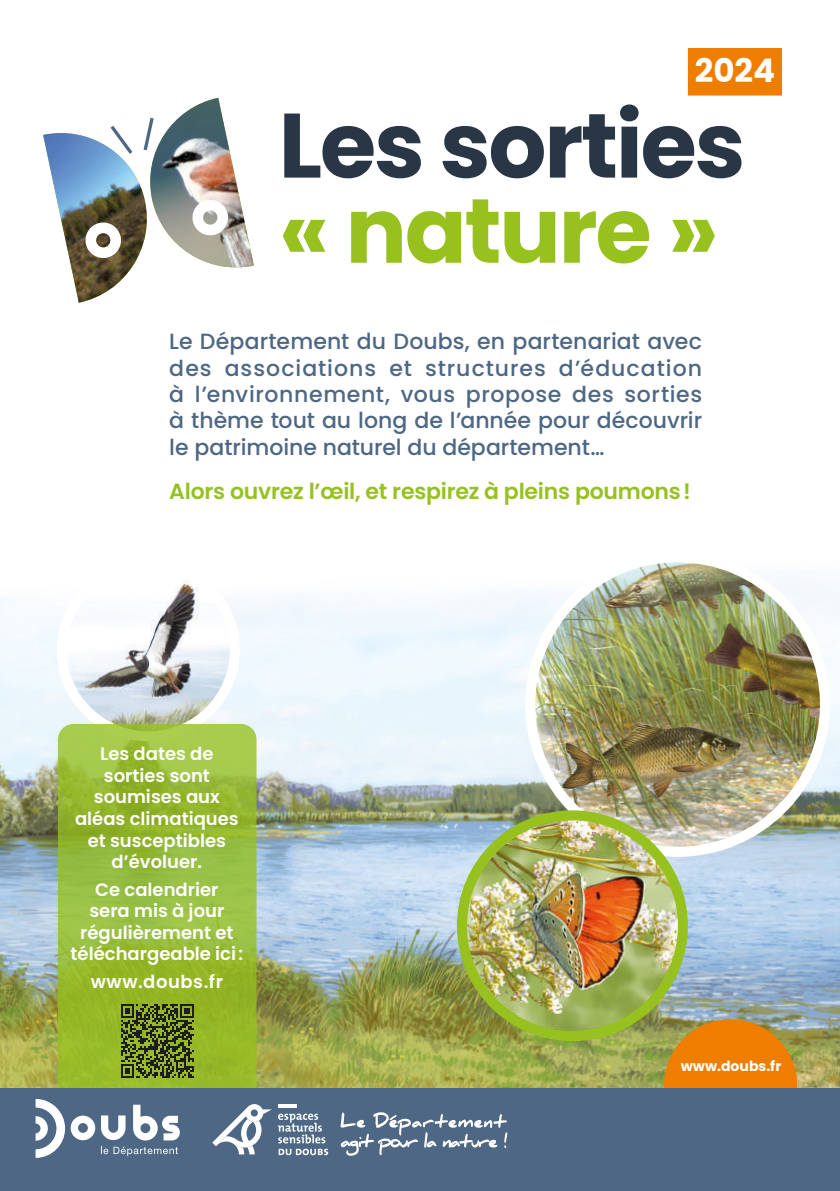
<style>
.page{position:relative;width:840px;height:1191px;background:#fff}
.page>*{position:absolute;margin:0;border:0;box-sizing:border-box;transform-origin:0 0}
.t1{font:700 91.2px "Poppins";letter-spacing:-.025em;color:#283645}
.t2{font:700 91.2px "Poppins";letter-spacing:-.025em;color:#96c11f}
.t3{font:700 32.4px "Poppins";color:#fff}
.t4{font:500 22px/26.4px "Poppins";color:#4d6784;text-align:justify}
.t5{font:600 22px "Poppins";letter-spacing:-.01em;color:#96c11f}
.t6{font:600 18px/21.6px "Poppins";color:#fff;text-align:center}
.t7{font:600 18px "Poppins";letter-spacing:.03em;color:#fff}
.t8{font:700 14px "Poppins";color:#fff}
</style>
<div class="page">
<img style="left:0;top:576px;width:839px;height:512px">
<img style="left:43px;top:98px;width:211px;height:205px">
<img style="left:530px;top:557px;width:294px;height:295px;border-radius:147px">
<div style="left:525px;top:552px;width:304px;height:305px;border:10px solid #fff;border-radius:50%"></div>
<img style="left:62px;top:563px;width:173px;height:173px;border-radius:86px">
<div style="left:57px;top:558px;width:183px;height:183px;border:10px solid #fff;border-radius:50%"></div>
<div style="left:687px;top:48px;width:94px;height:48px;background:#ef7d00"></div>
<img style="left:461px;top:815px;width:221px;height:221px;border-radius:110px">
<div style="left:456px;top:810px;width:231px;height:231px;border:10px solid #96c11f;border-radius:50%"></div>
<div style="left:663px;top:1019px;width:133px;height:133px;background:#ef7d00;border-radius:50%"></div>
<svg style="left:58px;top:724px;width:198px;height:364px"></svg>
<div style="left:0;top:1088px;width:839px;height:103px;background:#4d6784"></div>
<svg style="left:120px;top:1004px;width:74px;height:73px"></svg>
<svg style="left:36px;top:1099px;width:29px;height:58px"></svg>
<svg style="left:71px;top:1115px;width:24px;height:25px"></svg>
<svg style="left:101px;top:1115px;width:24px;height:25px"></svg>
<svg style="left:133px;top:1104px;width:47px;height:36px"></svg>
<svg style="left:101px;top:1146px;width:77px;height:10px"></svg>
<svg style="left:340px;top:1112px;width:167px;height:43px"></svg>
<svg style="left:278px;top:1113px;width:50px;height:42px"></svg>
<hr style="left:278px;top:1104px;width:19px;height:4px;background:#fff">
<svg style="left:212px;top:1104px;width:60px;height:50px"></svg>
<h2 class="t3" style="left:694px;top:52px;width:82px">2024</h2>
<h1 class="t1" style="left:278px;top:93px;width:468px">Les sorties</h1>
<h1 class="t2" style="left:278px;top:178px;width:441px">« nature »</h1>
<p class="t4" style="left:169px;top:328px;width:534px">Le Département du Doubs, en partenariat avec des associations et structures d’éducation à l’environnement, vous propose des sorties à thème tout au long de l’année pour découvrir le patrimoine naturel du département…</p>
<p class="t5" style="left:169px;top:478px;width:523px">Alors ouvrez l’œil, et respirez à pleins poumons!</p>
<p class="t6" style="left:75px;top:743px;width:165px">Les dates de sorties sont soumises aux aléas climatiques et susceptibles d’évoluer.</p>
<p class="t6" style="left:71px;top:878px;width:174px">Ce calendrier<br>sera mis à jour régulièrement et téléchargeable ici:</p>
<p class="t7" style="left:91px;top:971px;width:133px">www.doubs.fr</p>
<p class="t8" style="left:680px;top:1057px;width:102px">www.doubs.fr</p>
</div>
